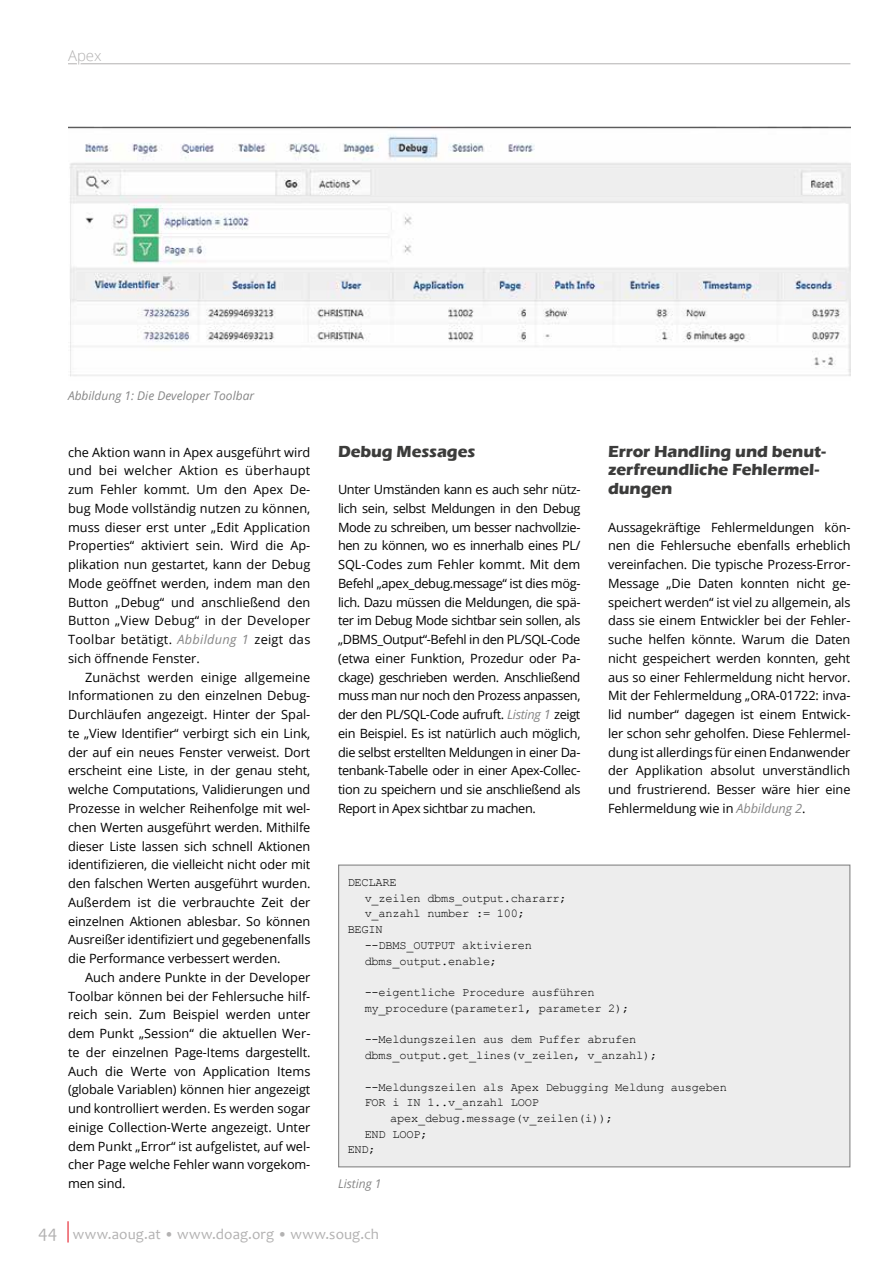
<style>
.page{position:relative;width:893px;height:1263px;background:#fff}
.page>*{position:absolute;margin:0;border:0;box-sizing:border-box;transform-origin:0 0}
.t1{font:700 16.5px/18.8px "Eras ITC";letter-spacing:-.005em;color:#3c3c3b}
.t2{font:15px "Candara";letter-spacing:.01em;color:#b3b2b2}
.t3{font:300 15px "Open Sans";color:#b3b2b2}
.t4{font:12.75px/18.8px "Open Sans";letter-spacing:-.01em;color:#000;text-align:justify}
.t5{font:12px/15.8px "Courier New";letter-spacing:-.02em;color:#000}
.t6{font:italic 12px "Open Sans";color:#878787}
.s1{font-style:italic;color:#878787}
.s2{font-size:18px}
</style>
<div class="page">
<svg style="left:68px;top:1221px;width:1px;height:21px"></svg>
<hr style="left:68px;top:64px;width:782px;height:1px;background:#b3b2b2">
<svg style="left:68px;top:63px;width:39px;height:2px"></svg>
<img style="left:68px;top:127px;width:782px;height:250px">
<div style="left:339px;top:865px;width:511px;height:302px;background:#ededed"></div>
<div style="left:338px;top:864px;width:512px;height:303px;border:1px solid #878787"></div>
<p class="t3" style="left:68px;top:45px;width:35px">Apex</p>
<p class="t6" style="left:68px;top:388px;width:188px">Abbildung 1: Die Developer Toolbar</p>
<p class="t4" style="left:68px;top:442px;width:244px">che Aktion wann in Apex ausgeführt wird und bei welcher Aktion es überhaupt zum Fehler kommt. Um den Apex De&shy;bug Mode vollständig nutzen zu können, muss dieser erst unter „Edit Application Properties“ aktiviert sein. Wird die Ap&shy;plikation nun gestartet, kann der Debug Mode geöffnet werden, indem man den Button „Debug“ und anschließend den Button „View Debug“ in der Developer Toolbar betätigt. <span class="s1">Abbildung 1</span> zeigt das sich öffnende Fenster.</p>
<p class="t4" style="left:68px;top:667px;width:244px;text-indent:17px">Zunächst werden einige allgemeine Informationen zu den einzelnen Debug-Durchläufen angezeigt. Hinter der Spal&shy;te „View Identifier“ verbirgt sich ein Link, der auf ein neues Fenster verweist. Dort erscheint eine Liste, in der genau steht, welche Computations, Validierungen und Prozesse in welcher Reihenfolge mit wel&shy;chen Werten ausgeführt werden. Mithilfe dieser Liste lassen sich schnell Aktionen identifizieren, die vielleicht nicht oder mit den falschen Werten ausgeführt wurden.<br>Außerdem ist die verbrauchte Zeit der einzelnen Aktionen ablesbar. So können Ausreißer identifiziert und gegebenenfalls die Performance verbessert werden.</p>
<p class="t4" style="left:68px;top:967px;width:244px;text-indent:17px">Auch andere Punkte in der Developer Toolbar können bei der Fehlersuche hilf&shy;reich sein. Zum Beispiel werden unter dem Punkt „Session“ die aktuellen Wer&shy;te der einzelnen Page-Items dargestellt.<br>Auch die Werte von Application Items (globale Variablen) können hier angezeigt und kontrolliert werden. Es werden sogar einige Collection-Werte angezeigt. Unter dem Punkt „Error“ ist aufgelistet, auf wel&shy;cher Page welche Fehler wann vorgekom&shy;men sind.</p>
<p class="t1" style="left:338px;top:442px;width:139px">Debug Messages</p>
<p class="t4" style="left:338px;top:480px;width:244px">Unter Umständen kann es auch sehr nütz&shy;lich sein, selbst Meldungen in den Debug Mode zu schreiben, um besser nachvollzie&shy;hen zu können, wo es innerhalb eines PL/ SQL-Codes zum Fehler kommt. Mit dem Befehl „apex_debug.message“ ist dies mög&shy;lich. Dazu müssen die Meldungen, die spä&shy;ter im Debug Mode sichtbar sein sollen, als „DBMS_Output“-Befehl in den PL/SQL-Code (etwa einer Funktion, Prozedur oder Pa&shy;ckage) geschrieben werden. Anschließend muss man nur noch den Prozess anpassen, der den PL/SQL-Code aufruft. <span class="s1">Listing 1</span> zeigt ein Beispiel. Es ist natürlich auch möglich, die selbst erstellten Meldungen in einer Da&shy;tenbank-Tabelle oder in einer Apex-Collec&shy;tion zu speichern und sie anschließend als Report in Apex sichtbar zu machen.</p>
<p class="t1" style="left:608px;top:442px;width:219px">Error Handling und benut&shy;zerfreundliche Fehlermel&shy;dungen</p>
<p class="t4" style="left:608px;top:517px;width:244px">Aussagekräftige Fehlermeldungen kön&shy;nen die Fehlersuche ebenfalls erheblich vereinfachen. Die typische Prozess-Error-Message „Die Daten konnten nicht ge&shy;speichert werden“ ist viel zu allgemein, als dass sie einem Entwickler bei der Fehler&shy;suche helfen könnte. Warum die Daten nicht gespeichert werden konnten, geht aus so einer Fehlermeldung nicht hervor.<br>Mit der Fehlermeldung „ORA-01722: inva&shy;lid number“ dagegen ist einem Entwick&shy;ler schon sehr geholfen. Diese Fehlermel&shy;dung ist allerdings für einen Endanwender der Applikation absolut unverständlich und frustrierend. Besser wäre hier eine Fehlermeldung wie in <span class="s1">Abbildung 2</span>.</p>
<p class="t5" style="left:348px;top:874px;width:50px">DECLARE</p>
<p class="t5" style="left:365px;top:889px;width:204px">v_zeilen dbms_output.chararr;</p>
<p class="t5" style="left:365px;top:905px;width:162px">v_anzahl number := 100;</p>
<p class="t5" style="left:348px;top:921px;width:37px">BEGIN</p>
<p class="t5" style="left:365px;top:937px;width:169px">--DBMS_OUTPUT aktivieren</p>
<p class="t5" style="left:365px;top:952px;width:134px">dbms_output.enable;</p>
<p class="t5" style="left:365px;top:984px;width:266px">--eigentliche Procedure ausführen my_procedure(parameter1, parameter 2);</p>
<p class="t5" style="left:365px;top:1031px;width:294px">--Meldungszeilen aus dem Puffer abrufen dbms_output.get_lines(v_zeilen, v_anzahl);</p>
<p class="t5" style="left:365px;top:1078px;width:364px">--Meldungszeilen als Apex Debugging Meldung ausgeben</p>
<p class="t5" style="left:365px;top:1094px;width:176px">FOR i IN 1..v_anzahl LOOP</p>
<p class="t5" style="left:390px;top:1110px;width:224px">apex_debug.message(v_zeilen(i));</p>
<p class="t5" style="left:365px;top:1126px;width:64px">END LOOP;</p>
<p class="t5" style="left:348px;top:1141px;width:30px">END;</p>
<p class="t6" style="left:338px;top:1175px;width:45px">Listing 1</p>
<p class="t2" style="left:38px;top:1224px;width:342px"><span class="s2">44</span> www.aoug.at • www.doag.org • www.soug.ch</p>
</div>
